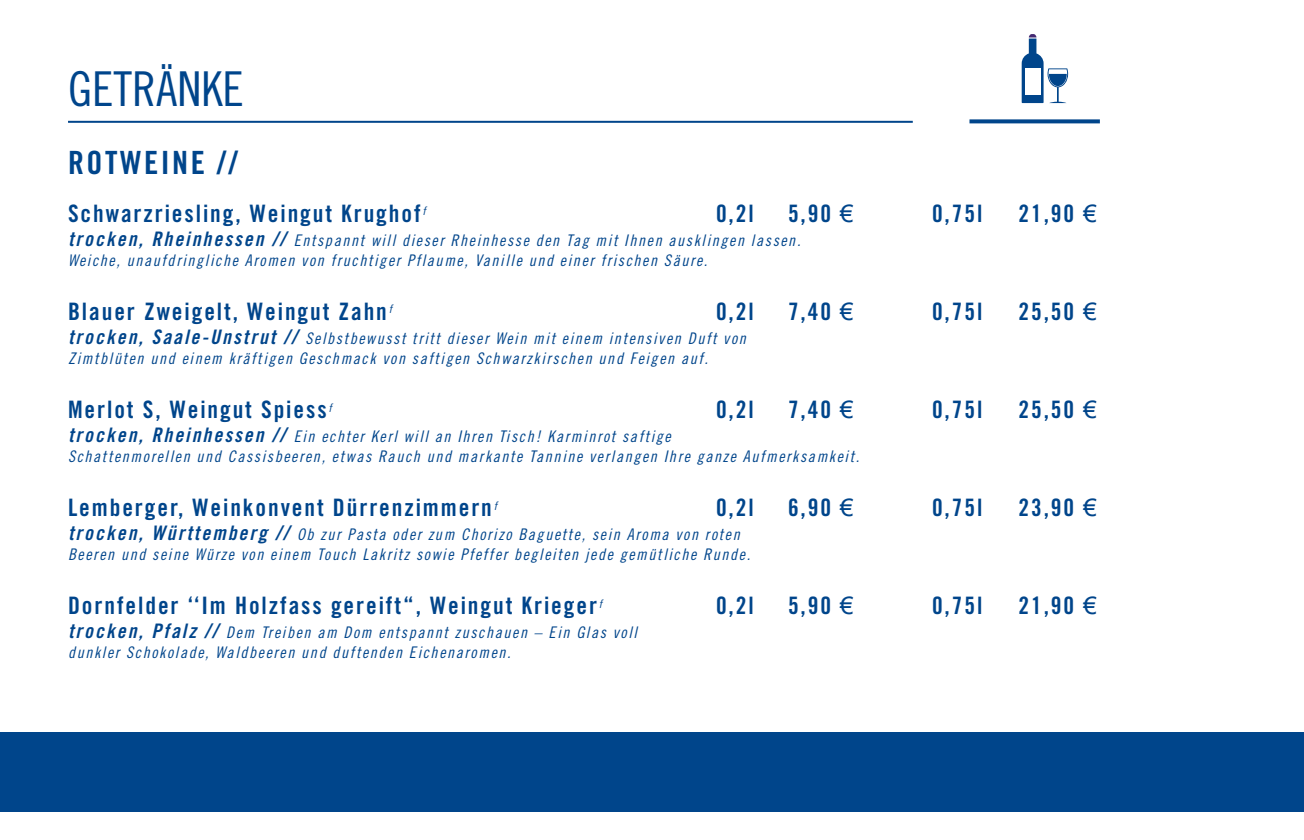
<style>
.page{position:relative;width:1304px;height:840px;background:#fff}
.page>*{position:absolute;margin:0;border:0;box-sizing:border-box;transform-origin:0 0}
.t1{font:48px "Trade Gothic Cond Eighteen";color:#00458b}
.t2{font:32px "Trade Gothic Bold Cond Twenty";letter-spacing:.08em;color:#00458b}
.t3{font:24px "Trade Gothic Bold Cond Twenty";letter-spacing:.08em;color:#00458b}
.t4{font:16px/20px "Trade Gothic Cond Eighteen Obl";letter-spacing:.1em;color:#00458b}
.s1{font-family:"Arial"}
.s2{font-family:"Trade Gothic Bold Cond Twenty Obl";font-size:20px}
</style>
<div class="page">
<div style="left:0;top:731px;width:1304px;height:80px;background:#00458b"></div>
<hr style="left:68px;top:121px;width:845px;height:2px;background:#00458b">
<svg style="left:969px;top:119px;width:131px;height:4px"></svg>
<svg style="left:1022px;top:34px;width:46px;height:69px"></svg>
<div style="left:1025px;top:68px;width:15px;height:26px;background:#fff"></div>
<h1 class="t1" style="left:68px;top:60px;width:177px">GETRÄNKE</h1>
<h2 class="t2" style="left:68px;top:143px;width:171px">ROTWEINE //</h2>
<h3 class="t3" style="left:68px;top:199px;width:359px">Schwarzriesling, Weingut Krughof<sup>f</sup></h3>
<h3 class="t3" style="left:716px;top:199px;width:39px">0,2l</h3>
<h3 class="t3" style="left:788px;top:199px;width:67px">5,90 <span class="s1">€</span></h3>
<h3 class="t3" style="left:932px;top:199px;width:52px">0,75l</h3>
<h3 class="t3" style="left:1019px;top:199px;width:80px">21,90 <span class="s1">€</span></h3>
<p class="t4" style="left:68px;top:230px;width:734px"><span class="s2">trocken, Rheinhessen //</span> Entspannt will dieser Rheinhesse den Tag mit Ihnen ausklingen lassen.<br>Weiche, unaufdringliche Aromen von fruchtiger Pflaume, Vanille und einer frischen Säure.</p>
<h3 class="t3" style="left:68px;top:297px;width:326px">Blauer Zweigelt, Weingut Zahn<sup>f</sup></h3>
<h3 class="t3" style="left:716px;top:297px;width:39px">0,2l</h3>
<h3 class="t3" style="left:788px;top:297px;width:67px">7,40 <span class="s1">€</span></h3>
<h3 class="t3" style="left:932px;top:297px;width:52px">0,75l</h3>
<h3 class="t3" style="left:1019px;top:297px;width:80px">25,50 <span class="s1">€</span></h3>
<p class="t4" style="left:68px;top:328px;width:679px"><span class="s2">trocken, Saale-Unstrut //</span> Selbstbewusst tritt dieser Wein mit einem intensiven Duft von<br>Zimtblüten und einem kräftigen Geschmack von saftigen Schwarzkirschen und Feigen auf.</p>
<h3 class="t3" style="left:68px;top:395px;width:265px">Merlot S, Weingut Spiess<sup>f</sup></h3>
<h3 class="t3" style="left:716px;top:395px;width:39px">0,2l</h3>
<h3 class="t3" style="left:788px;top:395px;width:67px">7,40 <span class="s1">€</span></h3>
<h3 class="t3" style="left:932px;top:395px;width:52px">0,75l</h3>
<h3 class="t3" style="left:1019px;top:395px;width:80px">25,50 <span class="s1">€</span></h3>
<p class="t4" style="left:68px;top:426px;width:793px"><span class="s2">trocken, Rheinhessen //</span> Ein echter Kerl will an Ihren Tisch! Karminrot saftige<br>Schattenmorellen und Cassisbeeren, etwas Rauch und markante Tannine verlangen Ihre ganze Aufmerksamkeit.</p>
<h3 class="t3" style="left:68px;top:493px;width:431px">Lemberger, Weinkonvent Dürrenzimmern<sup>f</sup></h3>
<h3 class="t3" style="left:716px;top:493px;width:39px">0,2l</h3>
<h3 class="t3" style="left:788px;top:493px;width:67px">6,90 <span class="s1">€</span></h3>
<h3 class="t3" style="left:932px;top:493px;width:52px">0,75l</h3>
<h3 class="t3" style="left:1019px;top:493px;width:80px">23,90 <span class="s1">€</span></h3>
<p class="t4" style="left:68px;top:524px;width:684px"><span class="s2">trocken, Württemberg //</span> Ob zur Pasta oder zum Chorizo Baguette, sein Aroma von roten<br>Beeren und seine Würze von einem Touch Lakritz sowie Pfeffer begleiten jede gemütliche Runde.</p>
<h3 class="t3" style="left:68px;top:591px;width:536px">Dornfelder ‘‘Im Holzfass gereift“, Weingut Krieger<sup>f</sup></h3>
<h3 class="t3" style="left:716px;top:591px;width:39px">0,2l</h3>
<h3 class="t3" style="left:788px;top:591px;width:67px">5,90 <span class="s1">€</span></h3>
<h3 class="t3" style="left:932px;top:591px;width:52px">0,75l</h3>
<h3 class="t3" style="left:1019px;top:591px;width:80px">21,90 <span class="s1">€</span></h3>
<p class="t4" style="left:68px;top:622px;width:571px"><span class="s2">trocken, Pfalz //</span> Dem Treiben am Dom entspannt zuschauen – Ein Glas voll dunkler Schokolade, Waldbeeren und duftenden Eichenaromen.</p>
</div>
